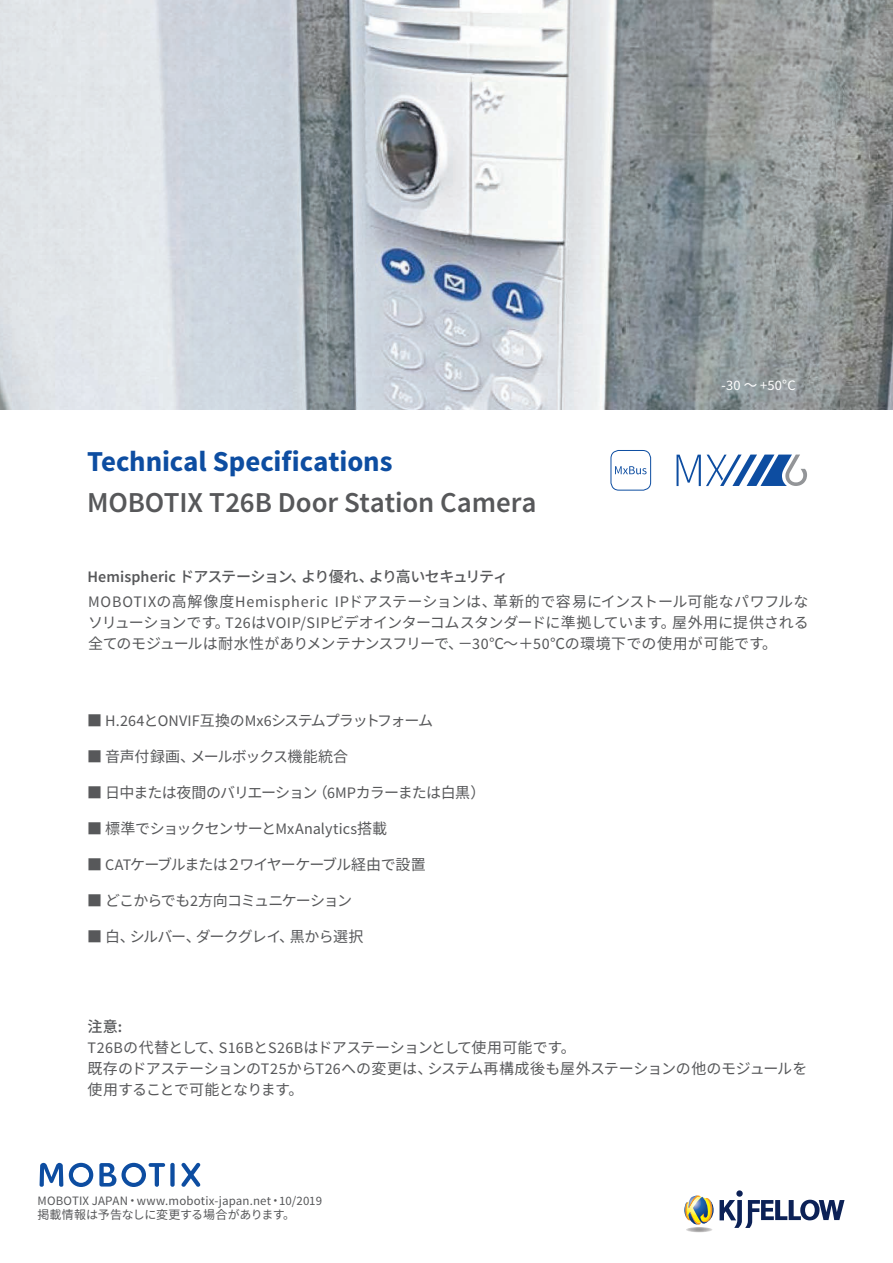
<style>
.page{position:relative;width:893px;height:1263px;background:#fff}
.page>*{position:absolute;margin:0;border:0;box-sizing:border-box;transform-origin:0 0}
.t1{font:600 28.95px "Source Sans Pro";letter-spacing:-.005em;color:#57585a}
.t2{font:700 28.95px "Source Sans Pro";letter-spacing:-.005em;color:#0d4da1}
.t3{font:15px/21px "Noto Sans CJ Kjp";letter-spacing:-.05em;color:#57585a;text-align:justify}
.t4{font:15px/21px "Noto Sans CJ Kjp";letter-spacing:-.03em;color:#57585a}
.t5{font:500 15px "Noto Sans CJ Kjp";letter-spacing:-.08em;color:#57585a}
.t6{font:15px "Noto Sans CJ Kjp";letter-spacing:-.1em;color:#57585a}
.t7{font:15px "Noto Sans CJ Kjp";letter-spacing:-.07em;color:#57585a}
.t8{font:14.4px "Source Sans Pro";color:#fff}
.t9{font:12.9px "Source Sans Pro";letter-spacing:.01em;color:#57585a}
.t10{font:12px "Noto Sans CJ Kjp";letter-spacing:-.015em;color:#57585a}
.s1{font-family:"Source Sans Pro";font-weight:600;font-size:16.05px}
.s2{font-family:"Noto Sans CJ Kjp";font-size:13.5px}
.s3{font-family:"Source Sans Pro";font-size:16.05px}
.s4{font-weight:500}
.s5{font-family:"Noto Sans CJ Kjp";font-size:12px}
</style>
<div class="page">
<img style="left:0;top:0;width:893px;height:410px">
<svg style="left:676px;top:455px;width:131px;height:31px"></svg>
<div style="left:611px;top:450px;width:40px;height:41px;border:1px solid #0d4da1;border-radius:8px"></div>
<svg style="left:615px;top:466px;width:32px;height:8px"></svg>
<div style="left:736px;top:1190px;width:7px;height:7px;background:#0c2156;border-radius:3px"></div>
<svg style="left:684px;top:1195px;width:160px;height:33px"></svg>
<svg style="left:686px;top:1227px;width:26px;height:5px"></svg>
<svg style="left:40px;top:1163px;width:23px;height:24px"></svg>
<div style="left:170px;top:1163px;width:5px;height:24px;background:#0d4da1;border-radius:2px"></div>
<svg style="left:181px;top:1163px;width:19px;height:24px"></svg>
<svg style="left:69px;top:1163px;width:24px;height:24px"></svg>
<svg style="left:99px;top:1163px;width:66px;height:24px"></svg>
<h1 class="t2" style="left:87px;top:443px;width:307px">Technical Specifications</h1>
<h1 class="t1" style="left:87px;top:484px;width:451px">MOBOTIX T26B Door Station Camera</h1>
<p class="t5" style="left:87px;top:568px;width:422px"><span class="s1">Hemispheric</span> ドアステーション、より優れ、より高いセキュリティ</p>
<p class="t8" style="left:722px;top:376px;width:76px">-30 <span class="s2">～</span> +50<span class="s2">°</span>C</p>
<p class="t3" style="left:88px;top:591px;width:722px"><span class="s3">MOBOTIX</span>の高解像度<span class="s3">Hemispheric IP</span>ドアステーションは、革新的で容易にインストール可能なパワフルなソリューションです。<span class="s3">T26</span>は<span class="s3">VOIP/SIP</span>ビデオインターコムスタンダードに準拠しています。屋外用に提供される全てのモジュールは耐水性がありメンテナンスフリーで、－<span class="s3">30</span>℃～＋<span class="s3">50</span>℃の環境下での使用が可能です。</p>
<p class="t6" style="left:87px;top:712px;width:348px">■ <span class="s3">H.264</span>と<span class="s3">ONVIF</span>互換の<span class="s3">Mx6</span>システムプラットフォーム</p>
<p class="t4" style="left:87px;top:747px;width:263px">■ 音声付録画、メールボックス機能統合</p>
<p class="t3" style="left:87px;top:783px;width:400px">■ 日中または夜間のバリエーション（<span class="s3">6MP</span>カラーまたは白黒）</p>
<p class="t3" style="left:87px;top:819px;width:302px">■ 標準でショックセンサーと<span class="s3">MxAnalytics</span>搭載</p>
<p class="t7" style="left:87px;top:856px;width:340px">■ <span class="s3">CAT</span>ケーブルまたは２ワイヤーケーブル経由で設置</p>
<p class="t3" style="left:87px;top:891px;width:267px">■ どこからでも<span class="s3">2</span>方向コミュニケーション</p>
<p class="t3" style="left:87px;top:927px;width:278px">■ 白、シルバー、ダークグレイ、黒から選択</p>
<p class="t4" style="left:87px;top:1017px;width:722px"><span class="s4">注意</span><span class="s1">:<br></span><span class="s3">T26B</span>の代替として、<span class="s3">S16B</span>と<span class="s3">S26B</span>はドアステーションとして使用可能です。<br>既存のドアステーションの<span class="s3">T25</span>から<span class="s3">T26</span>への変更は、システム再構成後も屋外ステーションの他のモジュールを使用することで可能となります。</p>
<p class="t9" style="left:38px;top:1192px;width:286px">MOBOTIX JAPAN<span class="s5">・</span>www.mobotix-japan.net<span class="s5">・</span>10/2019</p>
<p class="t10" style="left:38px;top:1208px;width:259px">掲載情報は予告なしに変更する場合があります。</p>
</div>
